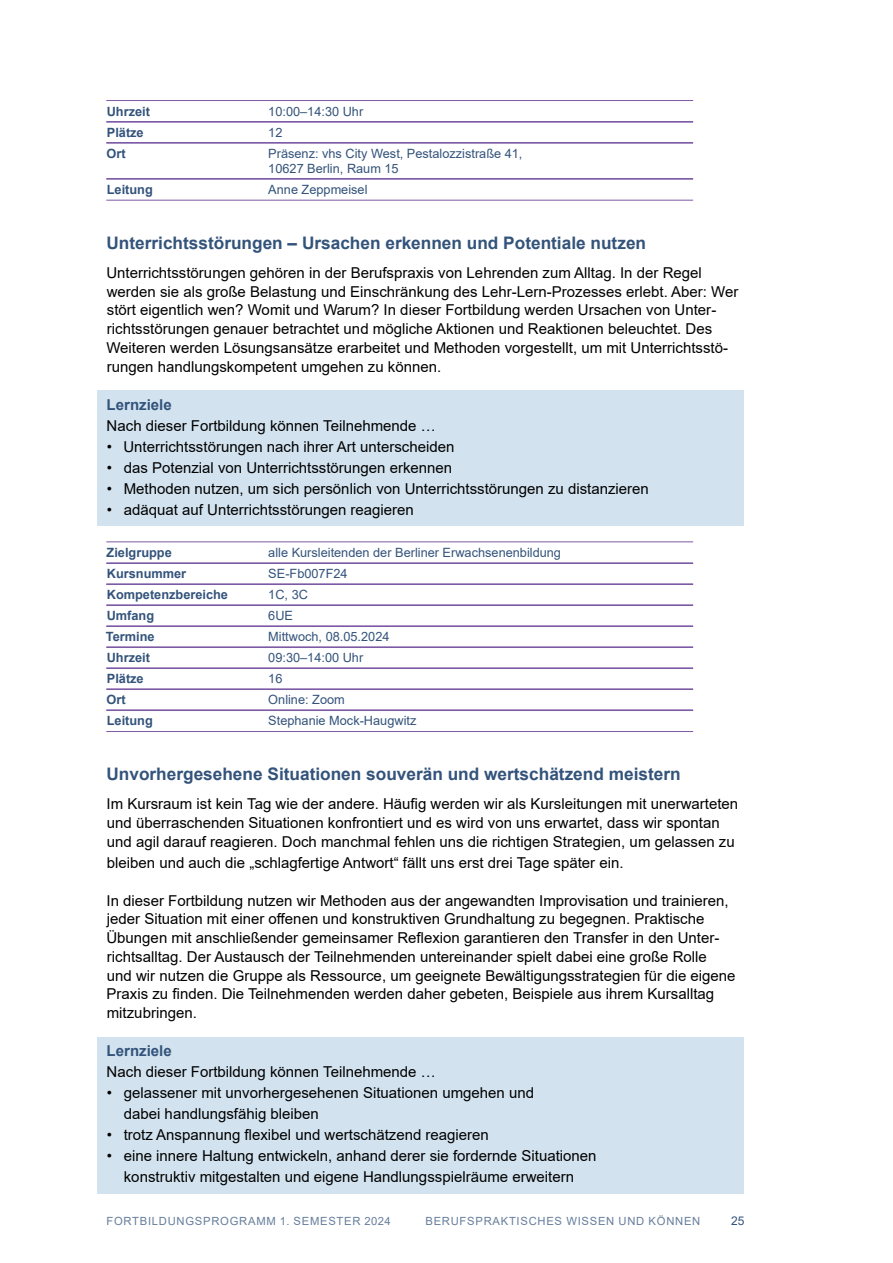
<style>
.page{position:relative;width:893px;height:1263px;background:#fff}
.page>*{position:absolute;margin:0;border:0;box-sizing:border-box;transform-origin:0 0}
.P_Kurs_Überschrift{font:700 17.25px "Arial";color:#33537b}
.P_Abst_vor_nach{font:15px/18.8px "Arial";color:#000}
.Nach_dieser_Fortbildung{font:15px "Arial";color:#000}
.Lernziele_HL{font:700 15px "Arial";color:#33537b}
.P_Info_Ende_lang_Ende{font:12.75px/15px "Arial";color:#33537b}
.P_Info_Ende_lang_Ende-2{font:700 12.75px "Arial";color:#33537b}
.t1{font:12px "Arial";color:#33537b}
.t2{font:11.25px "Arial";letter-spacing:.065em;color:#667e9c}
.s1{font-weight:400}
</style>
<div class="page">
<hr style="left:106px;top:100px;width:587px;height:1px;background:#7d5aa5">
<hr style="left:106px;top:122px;width:587px;height:1px;background:#7d5aa5">
<hr style="left:106px;top:121px;width:587px;height:1px;background:#7d5aa5">
<hr style="left:106px;top:143px;width:587px;height:1px;background:#7d5aa5">
<hr style="left:106px;top:142px;width:587px;height:1px;background:#7d5aa5">
<hr style="left:106px;top:179px;width:587px;height:1px;background:#7d5aa5">
<hr style="left:106px;top:178px;width:587px;height:1px;background:#7d5aa5">
<hr style="left:106px;top:200px;width:587px;height:1px;background:#7d5aa5">
<div style="left:98px;top:390px;width:646px;height:27px;background:#d2e3ef"></div>
<div style="left:98px;top:411px;width:646px;height:27px;background:#d2e3ef"></div>
<div style="left:98px;top:436px;width:646px;height:27px;background:#d2e3ef"></div>
<div style="left:98px;top:457px;width:646px;height:27px;background:#d2e3ef"></div>
<div style="left:98px;top:478px;width:646px;height:27px;background:#d2e3ef"></div>
<div style="left:98px;top:499px;width:646px;height:27px;background:#d2e3ef"></div>
<hr style="left:106px;top:542px;width:587px;height:1px;background:#7d5aa5">
<hr style="left:106px;top:563px;width:587px;height:1px;background:#7d5aa5">
<hr style="left:106px;top:584px;width:587px;height:1px;background:#7d5aa5">
<hr style="left:106px;top:605px;width:587px;height:1px;background:#7d5aa5">
<hr style="left:106px;top:626px;width:587px;height:1px;background:#7d5aa5">
<hr style="left:106px;top:647px;width:587px;height:1px;background:#7d5aa5">
<hr style="left:106px;top:668px;width:587px;height:1px;background:#7d5aa5">
<hr style="left:106px;top:689px;width:587px;height:1px;background:#7d5aa5">
<hr style="left:106px;top:710px;width:587px;height:1px;background:#7d5aa5">
<hr style="left:106px;top:731px;width:587px;height:1px;background:#7d5aa5">
<div style="left:98px;top:1036px;width:646px;height:27px;background:#d2e3ef"></div>
<div style="left:98px;top:1057px;width:646px;height:27px;background:#d2e3ef"></div>
<div style="left:98px;top:1083px;width:646px;height:48px;background:#d2e3ef"></div>
<div style="left:98px;top:1125px;width:646px;height:27px;background:#d2e3ef"></div>
<div style="left:98px;top:1146px;width:646px;height:48px;background:#d2e3ef"></div>
<p class="P_Info_Ende_lang_Ende-2" style="left:107px;top:102px;width:45px">Uhrzeit</p>
<p class="P_Info_Ende_lang_Ende" style="left:268px;top:104px;width:96px">10:00–14:30 Uhr</p>
<p class="P_Info_Ende_lang_Ende-2" style="left:107px;top:123px;width:38px">Plätze</p>
<p class="P_Info_Ende_lang_Ende" style="left:268px;top:125px;width:16px">12</p>
<p class="P_Info_Ende_lang_Ende-2" style="left:107px;top:144px;width:21px">Ort</p>
<p class="P_Info_Ende_lang_Ende" style="left:268px;top:146px;width:256px">Präsenz: vhs City West, Pestalozzistraße 41,<br>10627 Berlin, Raum 15</p>
<p class="P_Info_Ende_lang_Ende-2" style="left:107px;top:180px;width:48px">Leitung</p>
<p class="P_Info_Ende_lang_Ende" style="left:268px;top:182px;width:101px">Anne Zeppmeisel</p>
<h3 class="P_Kurs_Überschrift" style="left:106px;top:230px;width:541px">Unterrichtsstörungen – Ursachen erkennen und Potentiale nutzen</h3>
<p class="P_Abst_vor_nach" style="left:106px;top:263px;width:634px">Unterrichtsstörungen gehören in der Berufspraxis von Lehrenden zum Alltag. In der Regel werden sie als große Belastung und Einschränkung des Lehr-Lern-Prozesses erlebt. Aber: Wer stört eigentlich wen? Womit und Warum? In dieser Fortbildung werden Ursachen von Unter&shy;richtsstörungen genauer betrachtet und mögliche Aktionen und Reaktionen beleuchtet. Des Weiteren werden Lösungsansätze erarbeitet und Methoden vorgestellt, um mit Unterrichtsstö&shy;rungen handlungskompetent umgehen zu können.</p>
<p class="Lernziele_HL" style="left:107px;top:394px;width:67px">Lernziele</p>
<p class="Nach_dieser_Fortbildung" style="left:107px;top:415px;width:331px">Nach dieser Fortbildung können Teilnehmende …</p>
<p class="P_Abst_vor_nach" style="left:107px;top:437px;width:349px">• Unterrichtsstörungen nach ihrer Art unterscheiden</p>
<p class="P_Abst_vor_nach" style="left:107px;top:458px;width:347px">• das Potenzial von Unterrichtsstörungen erkennen</p>
<p class="P_Abst_vor_nach" style="left:107px;top:479px;width:543px">• Methoden nutzen, um sich persönlich von Unterrichtsstörungen zu distanzieren</p>
<p class="P_Abst_vor_nach" style="left:107px;top:500px;width:308px">• adäquat auf Unterrichtsstörungen reagieren</p>
<p class="P_Info_Ende_lang_Ende-2" style="left:107px;top:543px;width:67px">Zielgruppe</p>
<p class="P_Info_Ende_lang_Ende" style="left:268px;top:545px;width:294px">alle Kursleitenden der Berliner Erwachsenenbildung</p>
<p class="P_Info_Ende_lang_Ende-2" style="left:107px;top:564px;width:81px">Kursnummer</p>
<p class="P_Info_Ende_lang_Ende" style="left:268px;top:566px;width:81px">SE-Fb007F24</p>
<p class="P_Info_Ende_lang_Ende-2" style="left:107px;top:585px;width:123px">Kompetenzbereiche</p>
<p class="P_Info_Ende_lang_Ende" style="left:268px;top:587px;width:41px">1C, 3C</p>
<p class="P_Info_Ende_lang_Ende-2" style="left:107px;top:606px;width:49px">Umfang</p>
<p class="P_Info_Ende_lang_Ende" style="left:268px;top:608px;width:26px">6UE</p>
<p class="P_Info_Ende_lang_Ende-2" style="left:106px;top:627px;width:50px">Termine</p>
<p class="P_Info_Ende_lang_Ende" style="left:268px;top:629px;width:123px">Mittwoch, 08.05.2024</p>
<p class="P_Info_Ende_lang_Ende-2" style="left:107px;top:648px;width:45px">Uhrzeit</p>
<p class="P_Info_Ende_lang_Ende" style="left:268px;top:650px;width:96px">09:30–14:00 Uhr</p>
<p class="P_Info_Ende_lang_Ende-2" style="left:107px;top:669px;width:38px">Plätze</p>
<p class="P_Info_Ende_lang_Ende" style="left:268px;top:671px;width:16px">16</p>
<p class="P_Info_Ende_lang_Ende-2" style="left:107px;top:690px;width:59px">Ort <span class="s1">O</span></p>
<p class="P_Info_Ende_lang_Ende" style="left:278px;top:692px;width:68px">nline: Zoom</p>
<p class="P_Info_Ende_lang_Ende-2" style="left:107px;top:711px;width:48px">Leitung</p>
<p class="P_Info_Ende_lang_Ende" style="left:268px;top:713px;width:150px">Stephanie Mock-Haugwitz</p>
<h3 class="P_Kurs_Überschrift" style="left:106px;top:762px;width:576px">Unvorhergesehene Situationen souverän und wertschätzend meistern</h3>
<p class="P_Abst_vor_nach" style="left:107px;top:794px;width:633px">Im Kursraum ist kein Tag wie der andere. Häufig werden wir als Kursleitungen mit unerwarteten und überraschenden Situationen konfrontiert und es wird von uns erwartet, dass wir spontan und agil darauf reagieren. Doch manchmal fehlen uns die richtigen Strategien, um gelassen zu</p>
<p class="P_Abst_vor_nach" style="left:107px;top:853px;width:518px">bleiben und auch die „schlagfertige Antwort“ fällt uns erst drei Tage später ein.</p>
<p class="P_Abst_vor_nach" style="left:106px;top:891px;width:631px">In dieser Fortbildung nutzen wir Methoden aus der angewandten Improvisation und trainieren, jeder Situation mit einer offenen und konstruktiven Grundhaltung zu begegnen. Praktische<br>Ü bungen mit anschließender gemeinsamer Reflexion garantieren den Transfer in den Unter&shy;richtsalltag. Der Austausch der Teilnehmenden untereinander spielt dabei eine große Rolle<br>und wir nutzen die Gruppe als Ressource, um geeignete Bewältigungsstrategien für die eigene Praxis zu finden. Die Teilnehmenden werden daher gebeten, Beispiele aus ihrem Kursalltag mitzubringen.</p>
<p class="Lernziele_HL" style="left:107px;top:1040px;width:67px">Lernziele</p>
<p class="Nach_dieser_Fortbildung" style="left:107px;top:1061px;width:331px">Nach dieser Fortbildung können Teilnehmende …</p>
<p class="P_Abst_vor_nach" style="left:124px;top:1082px;width:412px;line-height:21px;text-indent:-17px">• gelassener mit unvorhergesehenen Situationen umgehen und dabei handlungsfähig bleiben</p>
<p class="P_Abst_vor_nach" style="left:107px;top:1125px;width:383px">• trotz Anspannung flexibel und wertschätzend reagieren</p>
<p class="P_Abst_vor_nach" style="left:107px;top:1145px;width:491px;line-height:21px;text-align:center">• eine innere Haltung entwickeln, anhand derer sie fordernde Situationen konstruktiv mitgestalten und eigene Handlungsspielräume erweitern</p>
<p class="t2" style="left:106px;top:1213px;width:27px">Fortbildungspr</p>
<p class="t2" style="left:220px;top:1213px;width:20px">ogramm</p>
<p class="t2" style="left:280px;top:1213px;width:32px">1. Semester</p>
<p class="t2" style="left:365px;top:1213px;width:28px">2024</p>
<p class="t2" style="left:425px;top:1213px;width:276px">BERUFSPRAKTISCHES WISSEN UND KÖNNEN</p>
<p class="t1" style="left:731px;top:1212px;width:15px">25</p>
</div>
